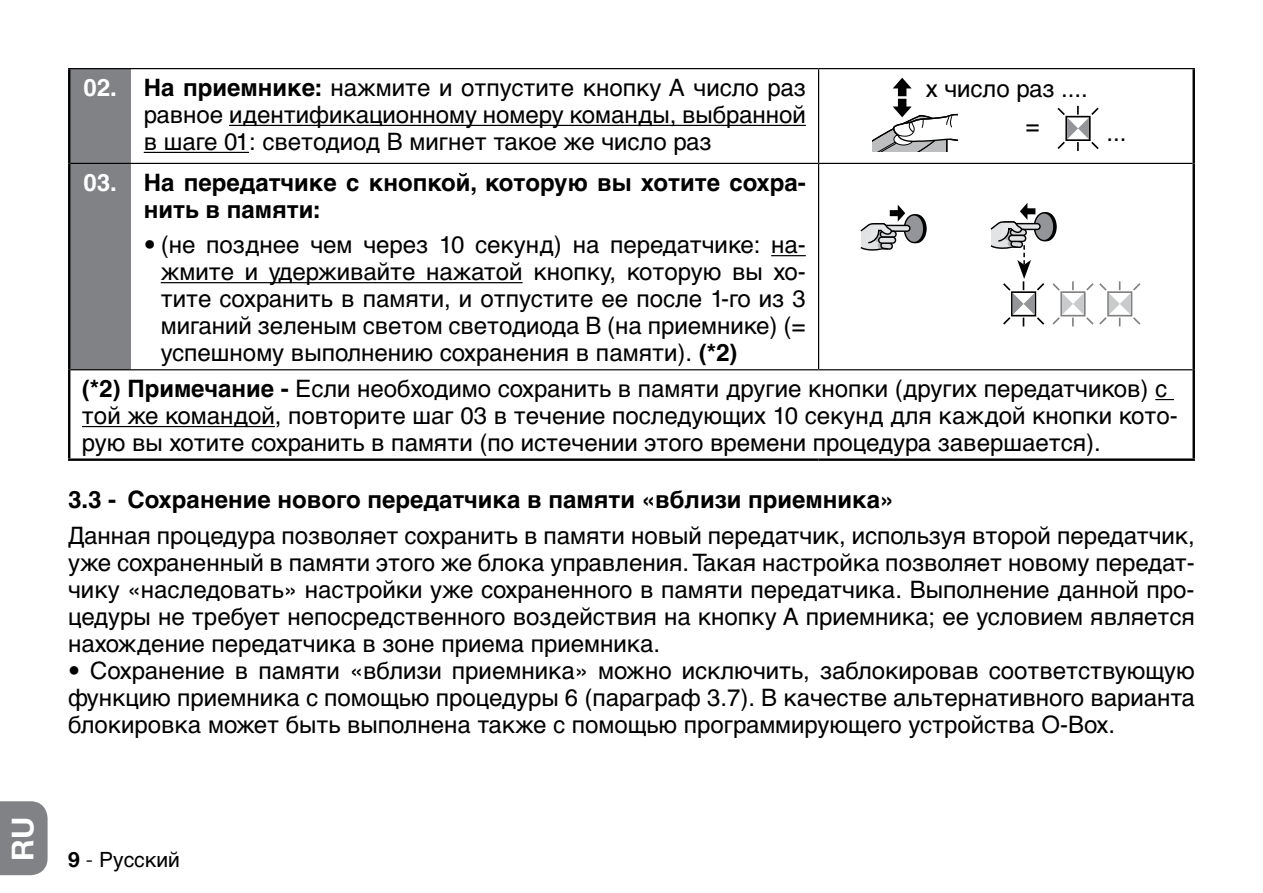
<style>
.page{position:relative;width:1263px;height:893px;background:#fff}
.page>*{position:absolute;margin:0;border:0;box-sizing:border-box;transform-origin:0 0}
.t1{font:700 30px "Helvetica Neue LT Com";color:#fff}
.t2{font:24px/27px "Helvetica Cyr Upright";color:#000;text-align:justify}
.t3{font:700 24px/27px "Helvetica Cyr";color:#000}
.t4{font:21px "Helvetica Cyr Upright";color:#000}
.s1{font-family:"Helvetica Cyr";font-weight:700;color:#fff}
.s2{font-family:"Helvetica Cyr";font-weight:700}
.s3{color:#fff}
.s4{font-family:"Helvetica Neue LT Com";font-weight:700}
.s5{font-family:"Helvetica Neue LT Com";font-weight:300}
</style>
<div class="page">
<div style="left:0;top:801px;width:48px;height:74px;background:#808285"></div>
<div style="left:70px;top:69px;width:61px;height:300px;background:#808285"></div>
<hr style="left:68px;top:69px;width:2px;height:94px;background:#000">
<hr style="left:1192px;top:69px;width:3px;height:94px;background:#000">
<hr style="left:68px;top:163px;width:2px;height:207px;background:#000">
<hr style="left:1192px;top:163px;width:3px;height:207px;background:#000">
<hr style="left:68px;top:370px;width:2px;height:88px;background:#000">
<hr style="left:1192px;top:370px;width:3px;height:88px;background:#000">
<hr style="left:68px;top:458px;width:63px;height:3px;background:#000">
<hr style="left:131px;top:458px;width:688px;height:3px;background:#000">
<hr style="left:819px;top:458px;width:376px;height:3px;background:#000">
<hr style="left:818px;top:69px;width:1px;height:94px;background:#000">
<hr style="left:818px;top:164px;width:1px;height:205px;background:#000">
<hr style="left:68px;top:68px;width:63px;height:1px;background:#000">
<hr style="left:131px;top:68px;width:688px;height:1px;background:#000">
<hr style="left:819px;top:68px;width:376px;height:1px;background:#000">
<hr style="left:70px;top:163px;width:61px;height:1px;background:#000">
<hr style="left:131px;top:163px;width:688px;height:1px;background:#000">
<hr style="left:819px;top:163px;width:373px;height:1px;background:#000">
<hr style="left:70px;top:369px;width:61px;height:1px;background:#000">
<hr style="left:131px;top:369px;width:688px;height:1px;background:#000">
<hr style="left:819px;top:369px;width:373px;height:1px;background:#000">
<hr style="left:229px;top:125px;width:577px;height:1px;background:#000">
<hr style="left:144px;top:152px;width:105px;height:1px;background:#000">
<svg style="left:872px;top:77px;width:85px;height:74px"></svg>
<svg style="left:1057px;top:106px;width:42px;height:45px"></svg>
<hr style="left:771px;top:255px;width:35px;height:1px;background:#000">
<hr style="left:161px;top:282px;width:362px;height:1px;background:#000">
<div style="left:906px;top:215px;width:20px;height:28px;background:#000;border-radius:50%"></div>
<div style="left:906px;top:214px;width:21px;height:29px;border:1px solid #000;border-radius:50%"></div>
<div style="left:904px;top:215px;width:20px;height:28px;background:#939598;border-radius:50%"></div>
<div style="left:904px;top:214px;width:20px;height:29px;border:1px solid #000;border-radius:50%"></div>
<svg style="left:860px;top:205px;width:51px;height:46px"></svg>
<svg style="left:1052px;top:281px;width:88px;height:45px"></svg>
<div style="left:1036px;top:213px;width:20px;height:28px;background:#000;border-radius:50%"></div>
<div style="left:1036px;top:212px;width:21px;height:29px;border:1px solid #000;border-radius:50%"></div>
<svg style="left:1034px;top:213px;width:20px;height:28px"></svg>
<div style="left:1034px;top:212px;width:20px;height:29px;border:1px solid #000;border-radius:50%"></div>
<svg style="left:990px;top:203px;width:56px;height:123px"></svg>
<div style="left:1009px;top:235px;width:17px;height:6px;background:#e2e3e4;border-radius:3px"></div>
<div style="left:1008px;top:235px;width:18px;height:7px;border:1px solid #000;border-radius:3px"></div>
<svg style="left:1155px;top:399px;width:19px;height:1px"></svg>
<hr style="left:82px;top:426px;width:193px;height:1px;background:#000">
<p class="t1" style="left:4px;top:861px;width:45px;rotate:-90deg">RU</p>
<p class="t2" style="left:144px;top:74px;width:664px;text-indent:-60px"><span class="s1">02.</span> <span class="s2">На приемнике:</span> нажмите и отпустите кнопку A число раз равное идентификационному номеру команды, выбранной в шаге 01: светодиод B мигнет такое же число раз</p>
<p class="t2" style="left:1025px;top:70px;width:64px;line-height:37.2px;text-indent:-100px">x число раз .... =</p>
<p class="t2" style="left:1106px;top:119px;width:22px">...</p>
<p class="t3" style="left:144px;top:169px;width:664px;text-indent:-60px"><span class="s3">03.</span> На передатчике с кнопкой, которую вы хотите сохра&shy;нить в памяти:</p>
<p class="t2" style="left:161px;top:231px;width:647px;text-indent:-17px">• (не позднее чем через 10 секунд) на передатчике: на&shy;жмите и удерживайте нажатой кнопку, которую вы хо&shy;тите сохранить в памяти, и отпустите ее после 1-го из 3 миганий зеленым светом светодиода B (на приемнике) (= успешному выполнению сохранения в памяти). <span class="s2">(*2)</span></p>
<p class="t2" style="left:82px;top:375px;width:1097px;text-align:left"><span class="s2">(*2) Примечание -</span> Если необходимо сохранить в памяти другие кнопки (других передатчиков) с той же командой, повторите шаг 03 в течение последующих 10 секунд для каждой кнопки кото&shy;рую вы хотите сохранить в памяти (по истечении этого времени процедура завершается).</p>
<p class="t3" style="left:68px;top:486px;width:827px">3.3 - Сохранение нового передатчика в памяти «вблизи приемника»</p>
<p class="t2" style="left:68px;top:522px;width:1128px">Данная процедура позволяет сохранить в памяти новый передатчик, используя второй передатчик, уже сохраненный в памяти этого же блока управления. Такая настройка позволяет новому передат&shy;чику «наследовать» настройки уже сохраненного в памяти передатчика. Выполнение данной про&shy;цедуры не требует непосредственного воздействия на кнопку А приемника; ее условием является нахождение передатчика в зоне приема приемника.</p>
<p class="t2" style="left:68px;top:657px;width:1128px">• Сохранение в памяти «вблизи приемника» можно исключить, заблокировав соответствующую функцию приемника с помощью процедуры 6 (параграф 3.7). В качестве альтернативного варианта блокировка может быть выполнена также с помощью программирующего устройства O-Box.</p>
<p class="t4" style="left:68px;top:848px;width:113px"><span class="s4">9</span> <span class="s5">-</span> Pусский</p>
</div>
